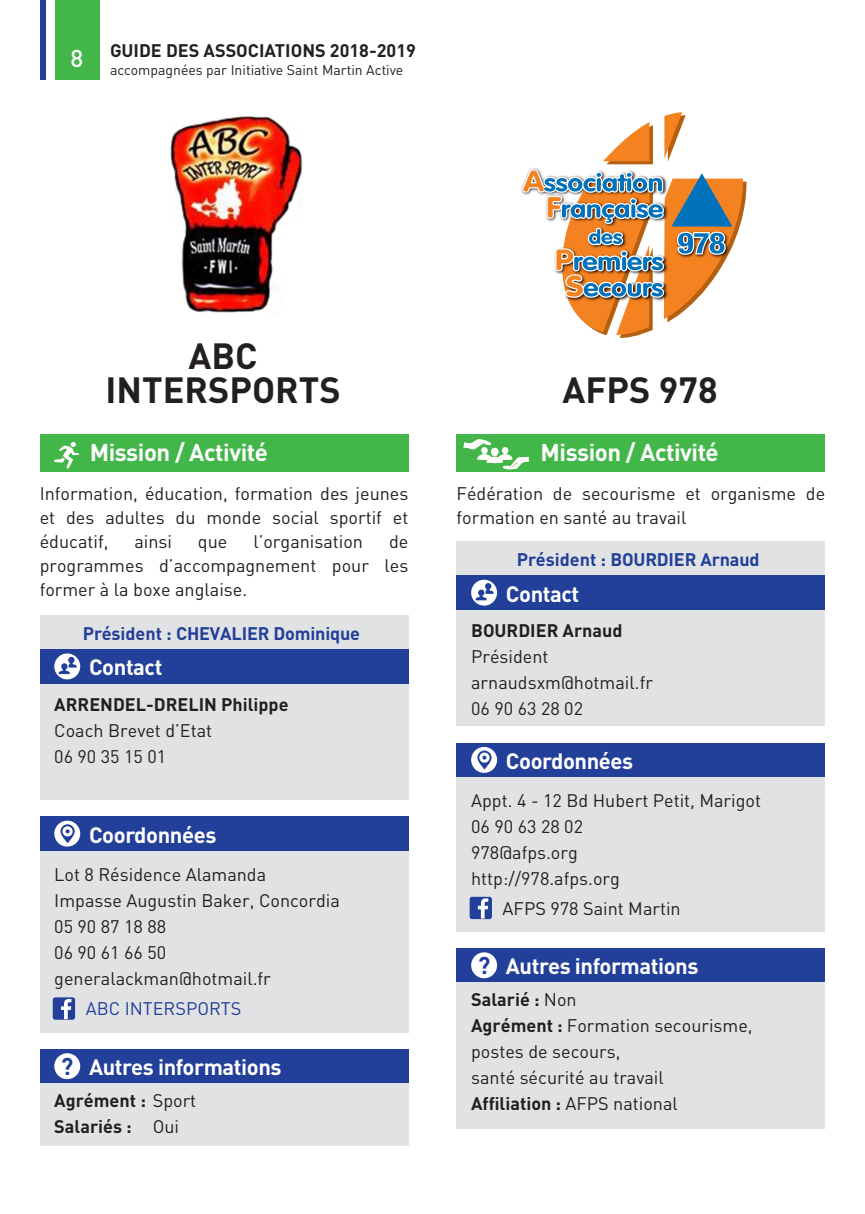
<style>
.page{position:relative;width:865px;height:1214px;background:#fff}
.page>*{position:absolute;margin:0;border:0;box-sizing:border-box;transform-origin:0 0}
.t1{font:700 36px/34px "DINOT";color:#231f20;text-align:center}
.t2{font:700 24px "DINOT";letter-spacing:-.02em;color:#fff}
.t3{font:500 24px "DINOT";color:#fff}
.t4{font:700 22px "DINOT";letter-spacing:-.02em;color:#fff}
.t5{font:18px/26px "DINOT";color:#231f20}
.t6{font:700 18px/26px "DINOT";color:#231f20}
.t7{font:700 18px "DINOT";letter-spacing:-.01em;color:#223f99}
.t8{font:18px "DINOT";color:#223f99}
.t9{font:14px "DINOT";color:#231f20}
.s1{font-size:24px;color:#223f99}
.s2{font-weight:400}
.s3{font-weight:700}
</style>
<div class="page">
<div style="left:56px;top:0;width:44px;height:79px;background:#42b649"></div>
<div style="left:40px;top:0;width:5px;height:79px;background:#223f99"></div>
<div style="left:40px;top:615px;width:368px;height:184px;background:#e1e2e4"></div>
<div style="left:40px;top:649px;width:368px;height:34px;background:#223f99"></div>
<svg style="left:54px;top:653px;width:26px;height:26px"></svg>
<svg style="left:59px;top:656px;width:18px;height:18px"></svg>
<div style="left:40px;top:816px;width:368px;height:34px;background:#223f99"></div>
<div style="left:54px;top:820px;width:26px;height:26px;background:#fff;border-radius:50%"></div>
<svg style="left:60px;top:824px;width:15px;height:19px"></svg>
<svg style="left:62px;top:826px;width:11px;height:10px"></svg>
<svg style="left:66px;top:829px;width:4px;height:4px"></svg>
<div style="left:40px;top:850px;width:368px;height:182px;background:#e1e2e4"></div>
<div style="left:40px;top:1049px;width:368px;height:34px;background:#223f99"></div>
<div style="left:54px;top:1053px;width:26px;height:25px;background:#fff;border-radius:50%"></div>
<div style="left:40px;top:1083px;width:368px;height:62px;background:#e1e2e4"></div>
<div style="left:40px;top:435px;width:368px;height:37px;background:#42b649"></div>
<svg style="left:54px;top:442px;width:25px;height:26px"></svg>
<div style="left:53px;top:997px;width:22px;height:22px;background:#223f99;border-radius:3px"></div>
<svg style="left:61px;top:999px;width:10px;height:20px"></svg>
<div style="left:456px;top:541px;width:369px;height:185px;background:#e1e2e4"></div>
<div style="left:456px;top:576px;width:369px;height:34px;background:#223f99"></div>
<svg style="left:471px;top:579px;width:26px;height:26px"></svg>
<svg style="left:475px;top:583px;width:18px;height:17px"></svg>
<div style="left:456px;top:743px;width:369px;height:34px;background:#223f99"></div>
<svg style="left:471px;top:746px;width:26px;height:26px"></svg>
<svg style="left:477px;top:750px;width:14px;height:19px"></svg>
<svg style="left:479px;top:752px;width:10px;height:10px"></svg>
<svg style="left:482px;top:755px;width:4px;height:4px"></svg>
<div style="left:456px;top:777px;width:369px;height:154px;background:#e1e2e4"></div>
<div style="left:456px;top:948px;width:369px;height:34px;background:#223f99"></div>
<div style="left:471px;top:952px;width:26px;height:26px;background:#fff;border-radius:50%"></div>
<div style="left:456px;top:982px;width:369px;height:147px;background:#e1e2e4"></div>
<div style="left:456px;top:435px;width:369px;height:37px;background:#42b649"></div>
<div style="left:469px;top:896px;width:23px;height:23px;background:#223f99;border-radius:3px"></div>
<svg style="left:478px;top:898px;width:10px;height:20px"></svg>
<svg style="left:521px;top:112px;width:226px;height:226px"></svg>
<img style="left:170px;top:116px;width:133px;height:197px">
<svg style="left:463px;top:439px;width:66px;height:30px"></svg>
<h2 class="t3" style="left:71px;top:43px;width:14px">8</h2>
<p class="t6" style="left:110px;top:36px;width:307px">GUIDE DES ASSOCIATIONS 2018-2019</p>
<p class="t9" style="left:110px;top:61px;width:295px">accompagnées par Initiative Saint Martin Active</p>
<h1 class="t1" style="left:106px;top:338px;width:236px">ABC<br>INTERSPORTS</h1>
<h2 class="t2" style="left:90px;top:437px;width:180px">Mission / Activité</h2>
<p class="t5" style="left:40px;top:481px;width:370px;line-height:24px;text-align:justify">Information, éducation, formation des jeunes et des adultes du monde social sportif et éducatif,</p>
<p class="t5" style="left:134px;top:528px;width:39px">ainsi</p>
<p class="t5" style="left:198px;top:528px;width:31px">que</p>
<p class="t5" style="left:253px;top:528px;width:111px">l’organisation</p>
<p class="t5" style="left:40px;top:529px;width:370px;line-height:24px;text-align:justify;text-indent:349px">de programmes d’accompagnement pour les former à la boxe anglaise.</p>
<p class="t7" style="left:83px;top:621px;width:279px">Président : CHEVALIER Dominique</p>
<p class="t4" style="left:89px;top:653px;width:75px">Contact</p>
<p class="t6" style="left:54px;top:691px;width:236px">ARRENDEL-DRELIN Philippe</p>
<p class="t5" style="left:54px;top:717px;width:159px">Coach Brevet d’Etat<br>06 90 35 15 01</p>
<p class="t4" style="left:89px;top:820px;width:129px">Coordonnées</p>
<p class="t5" style="left:54px;top:860px;width:287px">Lot 8 Résidence Alamanda<br>Impasse Augustin Baker, Concordia<br>05 90 87 18 88<br>06 90 61 66 50 generalackman@hotmail.fr</p>
<p class="t8" style="left:86px;top:996px;width:157px">ABC INTERSPORTS</p>
<p class="t4" style="left:61px;top:1052px;width:222px"><span class="s1">?</span> Autres informations</p>
<p class="t6" style="left:54px;top:1086px;width:143px">Agrément : <span class="s2">Sport<br></span>Salariés : <span class="s2">Oui</span></p>
<h1 class="t1" style="left:562px;top:372px;width:157px">AFPS 978</h1>
<h2 class="t2" style="left:540px;top:437px;width:180px">Mission / Activité</h2>
<p class="t5" style="left:456px;top:481px;width:370px;line-height:24px">Fédération de secourisme et organisme de formation en santé au travail</p>
<p class="t7" style="left:517px;top:547px;width:244px">Président : BOURDIER Arnaud</p>
<p class="t4" style="left:506px;top:579px;width:75px">Contact</p>
<p class="t6" style="left:471px;top:617px;width:153px">BOURDIER Arnaud</p>
<p class="t5" style="left:471px;top:643px;width:183px">Président arnaudsxm@hotmail.fr<br>06 90 63 28 02</p>
<p class="t4" style="left:506px;top:746px;width:129px">Coordonnées</p>
<p class="t5" style="left:471px;top:787px;width:291px">Appt. 4 - 12 Bd Hubert Petit, Marigot<br>06 90 63 28 02<br>978@afps.org<br>http://978.afps.org</p>
<p class="t5" style="left:502px;top:895px;width:180px">AFPS 978 Saint Martin</p>
<p class="t4" style="left:478px;top:951px;width:222px"><span class="s1">?</span> Autres informations</p>
<p class="t5" style="left:471px;top:985px;width:283px"><span class="s3">Salarié :</span> Non<br><span class="s3">Agrément :</span> Formation secourisme, postes de secours,<br>santé sécurité au travail<br><span class="s3">Affiliation :</span> AFPS national</p>
</div>
